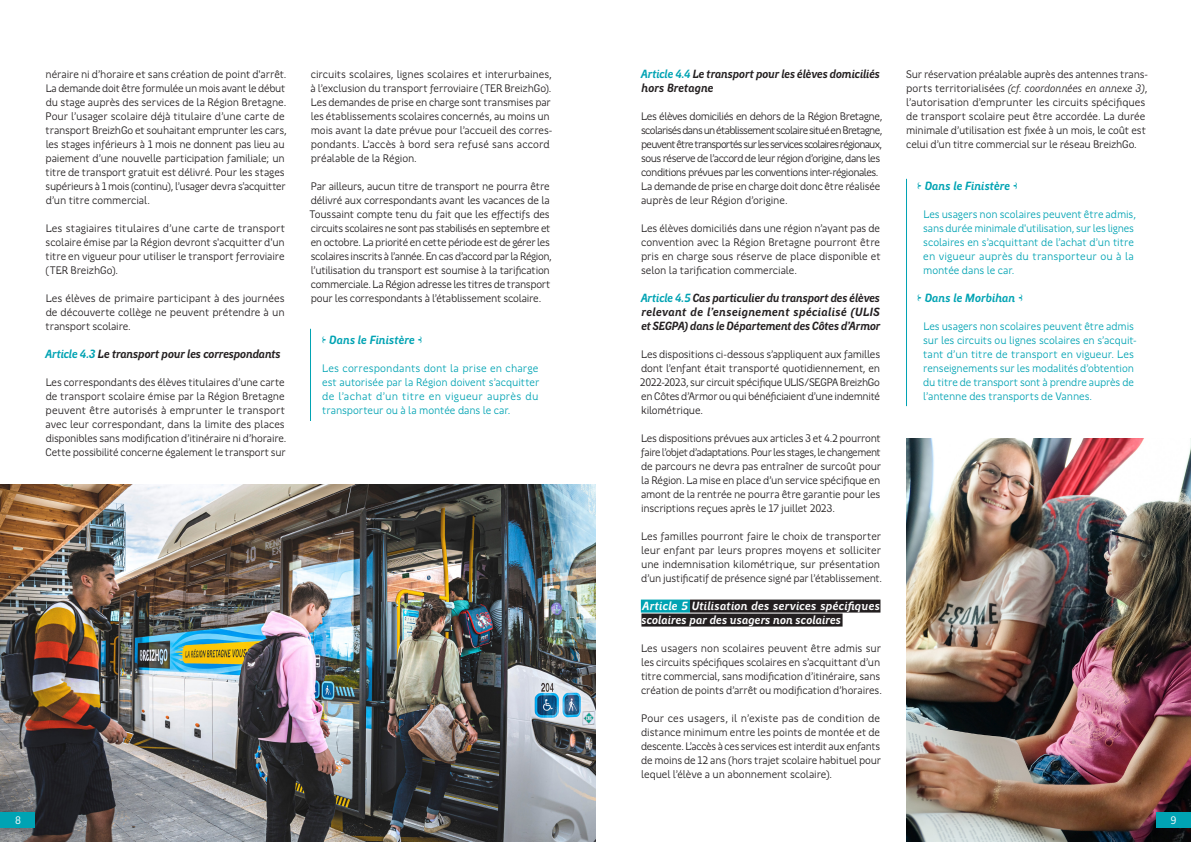
<style>
.page{position:relative;width:1191px;height:842px;background:#fff}
.page>*{position:absolute;margin:0;border:0;box-sizing:border-box;transform-origin:0 0}
.Textes{font:italic 700 12px/14px "Region Bretagne New";letter-spacing:-.015em;color:#231f20;text-align:justify}
.SousArticle{font:italic 700 12px/14px "Region Bretagne New";letter-spacing:-.015em;color:#231f20}
.SousArticle-2{font:italic 700 12px/14px "Region Bretagne New";letter-spacing:.005em;color:#fff}
.Encart_Titre_Ornemen{font:italic 700 12px "Region Bretagne New";color:#00a3b3}
.Textes-2{font:11px/14px "Region Bretagne New";letter-spacing:-.015em;color:#231f20}
.Encart_texte{font:11px/14px "Region Bretagne New";letter-spacing:-.01em;color:#00a3b3}
.Textes-3{font:11px/14px "Region Bretagne New";letter-spacing:-.05em;color:#231f20}
.Textes-4{font:11px "Region Bretagne New";color:#fff}
.s1{color:#00a3b3}
.s2{font-style:italic}
</style>
<div class="page">
<img style="left:0;top:484px;width:595px;height:358px">
<img style="left:906px;top:438px;width:285px;height:404px">
<div style="left:0;top:812px;width:35px;height:15px;background:#00a3b3"></div>
<div style="left:1156px;top:812px;width:35px;height:15px;background:#00a3b3"></div>
<div style="left:641px;top:600px;width:49px;height:13px;background:#00a3b3"></div>
<div style="left:690px;top:600px;width:190px;height:13px;background:#231f20"></div>
<div style="left:641px;top:614px;width:201px;height:13px;background:#231f20"></div>
<hr style="left:906px;top:179px;width:1px;height:227px;background:#00a3b3">
<hr style="left:310px;top:329px;width:1px;height:92px;background:#00a3b3">
<p class="Textes-2" style="left:46px;top:68px;width:242px">néraire ni d’horaire et sans création de point d'arrêt.</p>
<p class="Textes-2" style="left:46px;top:82px;width:242px">La demande doit être formulée un mois avant le début du stage auprès des services de la Région Bretagne.</p>
<p class="Textes-2" style="left:46px;top:110px;width:243px">Pour l’usager scolaire déjà titulaire d’une carte de transport BreizhGo et souhaitant emprunter les cars, les stages inférieurs à 1 mois ne donnent pas lieu au paiement d’une nouvelle participation familiale; un titre de transport gratuit est délivré. Pour les stages supérieurs à 1 mois (continu), l’usager devra s’acquitter d’un titre commercial.</p>
<p class="Textes-2" style="left:46px;top:222px;width:241px;text-align:justify">Les stagiaires titulaires d’une carte de transport scolaire émise par la Région devront s'acquitter d'un titre en vigueur pour utiliser le transport ferroviaire (TER BreizhGo).</p>
<p class="Textes-2" style="left:46px;top:292px;width:241px;text-align:justify">Les élèves de primaire participant à des journées de découverte collège ne peuvent prétendre à un transport scolaire.</p>
<p class="SousArticle" style="left:46px;top:347px;width:236px"><span class="s1">Article 4.3</span> Le transport pour les correspondants</p>
<p class="Textes-2" style="left:45px;top:376px;width:242px">Les correspondants des élèves titulaires d’une carte de transport scolaire émise par la Région Bretagne peuvent être autorisés à emprunter le transport avec leur correspondant, dans la limite des places disponibles sans modification d’itinéraire ni d’horaire.</p>
<p class="Textes-2" style="left:46px;top:446px;width:241px">Cette possibilité concerne également le transport sur</p>
<p class="Textes-2" style="left:311px;top:68px;width:243px">circuits scolaires, lignes scolaires et interurbaines, à l’exclusion du transport ferroviaire (TER BreizhGo).</p>
<p class="Textes-2" style="left:311px;top:96px;width:243px">Les demandes de prise en charge sont transmises par les établissements scolaires concernés, au moins un mois avant la date prévue pour l’accueil des corres&shy;pondants. L’accès à bord sera refusé sans accord préalable de la Région.</p>
<p class="Textes-2" style="left:310px;top:180px;width:244px">Par ailleurs, aucun titre de transport ne pourra être délivré aux correspondants avant les vacances de la Toussaint compte tenu du fait que les effectifs des circuits scolaires ne sont pas stabilisés en septembre et en octobre. La priorité en cette période est de gérer les scolaires inscrits à l’année. En cas d’accord par la Région, l’utilisation du transport est soumise à la tarification commerciale. La Région adresse les titres de transport pour les correspondants à l’établissement scolaire.</p>
<p class="Encart_Titre_Ornemen" style="left:322px;top:333px;width:102px">s Dans le Finistère t</p>
<p class="Encart_texte" style="left:322px;top:362px;width:219px;text-align:justify">Les correspondants dont la prise en charge est autorisée par la Région doivent s’acquitter de l’achat d’un titre en vigueur auprès du transporteur ou à la montée dans le car.</p>
<p class="SousArticle" style="left:641px;top:67px;width:240px"><span class="s1">Article 4.4</span> Le transport pour les élèves domiciliés hors Bretagne</p>
<p class="Textes-3" style="left:641px;top:110px;width:243px">Les élèves domiciliés en dehors de la Région Bretagne, scolarisés dans un établissement scolaire situé en Bretagne, peuvent être transportés sur les services scolaires régionaux, sous réserve de l’accord de leur région d’origine, dans les conditions prévues par les conventions inter-régionales.</p>
<p class="Textes-2" style="left:641px;top:180px;width:241px">La demande de prise en charge doit donc être réalisée auprès de leur Région d’origine.</p>
<p class="Textes-2" style="left:641px;top:222px;width:241px;text-align:justify">Les élèves domiciliés dans une région n’ayant pas de convention avec la Région Bretagne pourront être pris en charge sous réserve de place disponible et selon la tarification commerciale.</p>
<p class="Textes" style="left:641px;top:291px;width:241px"><span class="s1">Article 4.5</span> Cas particulier du transport des élèves relevant de l’enseignement spécialisé (ULIS et SEGPA) dans le Département des Côtes d’Armor</p>
<p class="Textes-2" style="left:640px;top:348px;width:242px;text-align:justify">Les dispositions ci-dessous s’appliquent aux familles dont l’enfant était transporté quotidiennement, en 2022-2023, sur circuit spécifique ULIS/SEGPA BreizhGo en Côtes d’Armor ou qui bénéficiaient d’une indemnité kilométrique.</p>
<p class="Textes-2" style="left:641px;top:432px;width:242px;text-align:justify">Les dispositions prévues aux articles 3 et 4.2 pourront faire l’objet d’adaptations. Pour les stages, le changement de parcours ne devra pas entraîner de surcoût pour la Région. La mise en place d’un service spécifique en amont de la rentrée ne pourra être garantie pour les inscriptions reçues après le 17 juillet 2023.</p>
<p class="Textes-2" style="left:641px;top:530px;width:242px">Les familles pourront faire le choix de transporter leur enfant par leurs propres moyens et solliciter une indemnisation kilométrique, sur présentation d’un justificatif de présence signé par l’établissement.</p>
<p class="SousArticle-2" style="left:641px;top:599px;width:240px">Article 5 Utilisation des services spécifiques scolaires par des usagers non scolaires</p>
<p class="Textes-2" style="left:641px;top:642px;width:242px">Les usagers non scolaires peuvent être admis sur les circuits spécifiques scolaires en s’acquittant d’un titre commercial, sans modification d’itinéraire, sans création de points d’arrêt ou modification d’horaires.</p>
<p class="Textes-2" style="left:641px;top:712px;width:241px;text-align:justify">Pour ces usagers, il n’existe pas de condition de distance minimum entre les points de montée et de descente. L’accès à ces services est interdit aux enfants de moins de 12 ans (hors trajet scolaire habituel pour lequel l’élève a un abonnement scolaire).</p>
<p class="Textes-2" style="left:906px;top:68px;width:243px">Sur réservation préalable auprès des antennes trans&shy;ports territorialisées <span class="s2">(cf. coordonnées en annexe 3)</span>, l’autorisation d’emprunter les circuits spécifiques de transport scolaire peut être accordée. La durée minimale d’utilisation est fixée à un mois, le coût est celui d’un titre commercial sur le réseau BreizhGo.</p>
<p class="Encart_Titre_Ornemen" style="left:917px;top:179px;width:102px">s Dans le Finistère t</p>
<p class="Encart_texte" style="left:923px;top:208px;width:214px">Les usagers non scolaires peuvent être admis, sans durée minimale d'utilisation, sur les lignes scolaires en s’acquittant de l’achat d’un titre en vigueur auprès du transporteur ou à la montée dans le car.</p>
<p class="Encart_Titre_Ornemen" style="left:917px;top:291px;width:107px">s Dans le Morbihan t</p>
<p class="Encart_texte" style="left:923px;top:320px;width:215px">Les usagers non scolaires peuvent être admis sur les circuits ou lignes scolaires en s’acquit&shy;tant d’un titre de transport en vigueur. Les renseignements sur les modalités d’obtention du titre de transport sont à prendre auprès de l’antenne des transports de Vannes.</p>
<p class="Textes-4" style="left:15px;top:814px;width:7px">8</p>
<p class="Textes-4" style="left:1170px;top:814px;width:8px">9</p>
</div>
